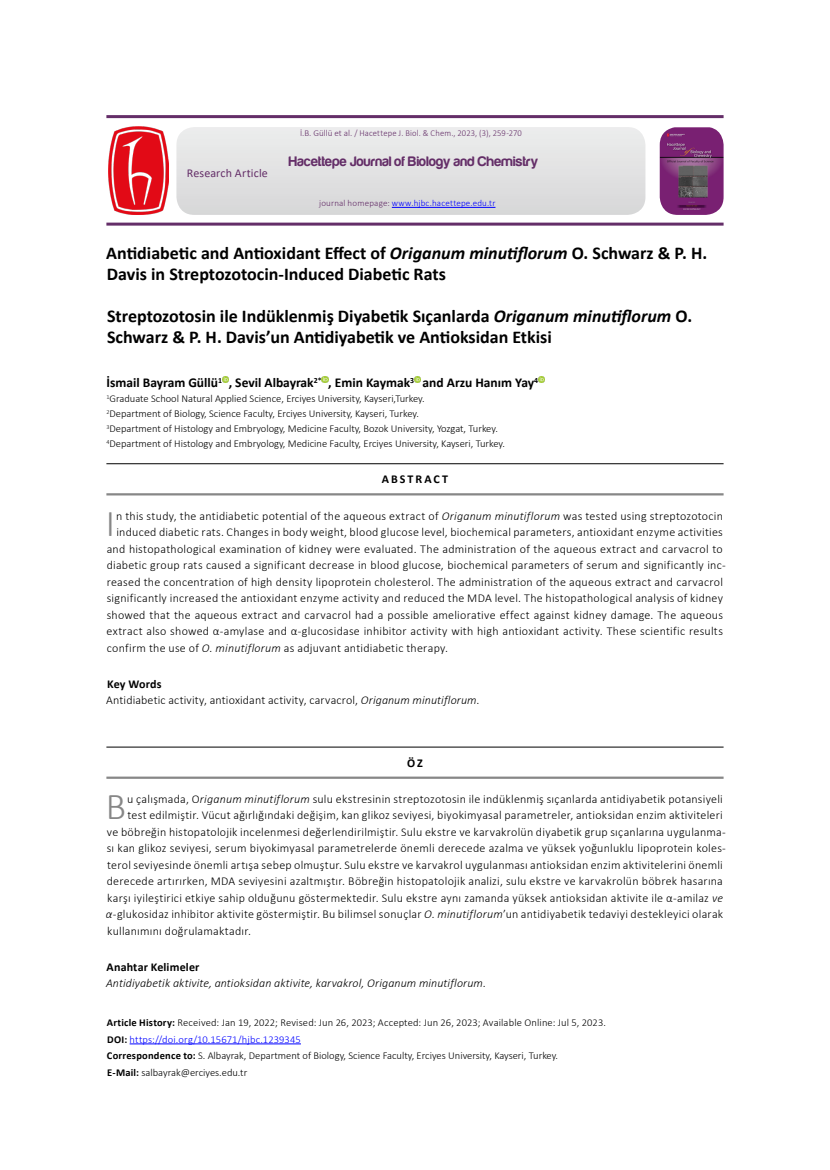
<style>
.page{position:relative;width:830px;height:1170px;background:#fff}
.page>*{position:absolute;margin:0;border:0;box-sizing:border-box;transform-origin:0 0}
.t1{font:300 37.95px "Calibri";color:#878787}
.t2{font:700 18px/21px "Calibri";color:#000}
.t3{font:14.25px "Harabara";letter-spacing:.015em;color:#642e68}
.t4{font:700 13.5px "Calibri";color:#000}
.t5{font:300 12px/16.5px "Calibri";letter-spacing:.02em;color:#000}
.t6{font:italic 300 12px/16.5px "Calibri";letter-spacing:.01em;color:#000}
.t7{font:12px "Calibri";letter-spacing:.015em;color:#642e68}
.t8{font:700 12px "Calibri";letter-spacing:.17em;color:#000}
.t9{font:300 10.5px/15px "Calibri";color:#000}
.t10{font:300 9px "Calibri";letter-spacing:.02em;color:#642e68}
.t11{font:300 9px "Calibri";letter-spacing:.02em;color:#00f}
.s1{color:#642e68}
.s2{font-style:italic}
.s3{font-weight:700}
.s4{font-weight:700;font-style:normal}
.s5{font-style:normal}
.s6{color:#00f}
</style>
<div class="page">
<svg style="left:222px;top:376px;width:7px;height:6px"></svg>
<svg style="left:321px;top:376px;width:7px;height:6px"></svg>
<svg style="left:414px;top:376px;width:6px;height:6px"></svg>
<svg style="left:538px;top:376px;width:6px;height:6px"></svg>
<hr style="left:106px;top:746px;width:617px;height:1px;background:#000">
<hr style="left:106px;top:776px;width:617px;height:2px;background:#878787">
<hr style="left:106px;top:463px;width:617px;height:1px;background:#000">
<hr style="left:106px;top:493px;width:617px;height:2px;background:#878787">
<hr style="left:129px;top:1043px;width:172px;height:1px;background:#00f">
<img style="left:108px;top:127px;width:60px;height:88px">
<img style="left:659px;top:127px;width:64px;height:88px">
<hr style="left:106px;top:115px;width:617px;height:3px;background:#642e68">
<hr style="left:106px;top:222px;width:617px;height:3px;background:#642e68">
<hr style="left:391px;top:207px;width:104px;height:1px;background:#00f">
<p class="t7" style="left:187px;top:165px;width:83px">Research Article</p>
<p class="t10" style="left:300px;top:127px;width:223px">İ.B. Güllü et al. / Hacettepe J. Biol. &amp; Chem., 2023, (3), 259-270</p>
<p class="t3" style="left:289px;top:154px;width:251px">Hacettepe Journal of Biology and Chemistry</p>
<p class="t11" style="left:319px;top:198px;width:178px"><span class="s1">journal homepage:</span> www.hjbc.hacettepe.edu.tr</p>
<h2 class="t2" style="left:106px;top:242px;width:602px">Antidiabetic and Antioxidant Effect of <span class="s2">Origanum minutiflorum</span> O. Schwarz &amp; P. H.<br>Davis in Streptozotocin-Induced Diabetic Rats</h2>
<h2 class="t2" style="left:107px;top:305px;width:586px">Streptozotosin ile Indüklenmiş Diyabetik Sıçanlarda <span class="s2">Origanum minutiflorum</span> O.<br>Schwarz &amp; P. H. Davis’un Antidiyabetik ve Antioksidan Etkisi</h2>
<p class="t4" style="left:106px;top:373px;width:433px">İsmail Bayram Güllü<sup>1</sup> , Sevil Albayrak<sup>2*</sup> , Emin Kaymak<sup>3</sup> and Arzu Hanım Yay<sup>4</sup></p>
<p class="t9" style="left:106px;top:391px;width:400px"><sup>1</sup>Graduate School Natural Applied Science, Erciyes University, Kayseri,Turkey.<br><sup>2</sup>Department of Biology, Science Faculty, Erciyes University, Kayseri, Turkey.<br><sup>3</sup>Department of Histology and Embryology, Medicine Faculty, Bozok University, Yozgat, Turkey.<br><sup>4</sup>Department of Histology and Embryology, Medicine Faculty, Erciyes University, Kayseri, Turkey.</p>
<p class="t8" style="left:381px;top:471px;width:68px">ABSTRACT</p>
<h1 class="t1" style="left:106px;top:500px;width:11px">I</h1>
<p class="t5" style="left:116px;top:507px;width:608px">n this study, the antidiabetic potential of the aqueous extract of <span class="s2">Origanum minutiflorum</span> was tested using streptozotocin</p>
<p class="t5" style="left:116px;top:523px;width:607px">induced diabetic rats. Changes in body weight, blood glucose level, biochemical parameters, antioxidant enzyme activities</p>
<p class="t5" style="left:107px;top:540px;width:617px">and histopathological examination of kidney were evaluated. The administration of the aqueous extract and carvacrol to</p>
<p class="t5" style="left:107px;top:556px;width:620px">diabetic group rats caused a significant decrease in blood glucose, biochemical parameters of serum and significantly inc-</p>
<p class="t5" style="left:107px;top:573px;width:617px">reased the concentration of high density lipoprotein cholesterol. The administration of the aqueous extract and carvacrol</p>
<p class="t5" style="left:107px;top:589px;width:617px">significantly increased the antioxidant enzyme activity and reduced the MDA level. The histopathological analysis of kidney</p>
<p class="t5" style="left:107px;top:606px;width:617px">showed that the aqueous extract and carvacrol had a possible ameliorative effect against kidney damage. The aqueous</p>
<p class="t5" style="left:106px;top:622px;width:617px">extract also showed α-amylase and α-glucosidase inhibitor activity with high antioxidant activity. These scientific results</p>
<p class="t5" style="left:107px;top:639px;width:342px">confirm the use of <span class="s2">O. minutiflorum</span> as adjuvant antidiabetic therapy.</p>
<p class="t5" style="left:106px;top:675px;width:374px"><span class="s3">Key Words<br></span>Antidiabetic activity, antioxidant activity, carvacrol, <span class="s2">Origanum minutiflorum</span>.</p>
<p class="t8" style="left:407px;top:754px;width:17px">ÖZ</p>
<h1 class="t1" style="left:106px;top:783px;width:22px">B</h1>
<p class="t5" style="left:127px;top:790px;width:597px">u çalışmada, O<span class="s2">riganum minutiflorum</span> sulu ekstresinin streptozotosin ile indüklenmiş sıçanlarda antidiyabetik potansiyeli</p>
<p class="t5" style="left:127px;top:807px;width:596px">test edilmiştir. Vücut ağırlığındaki değişim, kan glikoz seviyesi, biyokimyasal parametreler, antioksidan enzim aktiviteleri</p>
<p class="t5" style="left:107px;top:823px;width:620px">ve böbreğin histopatolojik incelenmesi değerlendirilmiştir. Sulu ekstre ve karvakrolün diyabetik grup sıçanlarına uygulanma-</p>
<p class="t5" style="left:107px;top:840px;width:620px">sı kan glikoz seviyesi, serum biyokimyasal parametrelerde önemli derecede azalma ve yüksek yoğunluklu lipoprotein koles-</p>
<p class="t5" style="left:107px;top:856px;width:617px">terol seviyesinde önemli artışa sebep olmuştur. Sulu ekstre ve karvakrol uygulanması antioksidan enzim aktivitelerini önemli</p>
<p class="t5" style="left:107px;top:873px;width:617px">derecede artırırken, MDA seviyesini azaltmıştır. Böbreğin histopatolojik analizi, sulu ekstre ve karvakrolün böbrek hasarına</p>
<p class="t5" style="left:107px;top:889px;width:617px">karşı iyileştirici etkiye sahip olduğunu göstermektedir. Sulu ekstre aynı zamanda yüksek antioksidan aktivite ile α-amilaz <span class="s2">ve</span></p>
<p class="t5" style="left:106px;top:906px;width:618px"><span class="s2">α-</span>glukosidaz inhibitor aktivite göstermiştir. Bu bilimsel sonuçlar <span class="s2">O. minutiflorum</span>’un antidiyabetik tedaviyi destekleyici olarak</p>
<p class="t5" style="left:107px;top:922px;width:145px">kullanımını doğrulamaktadır.</p>
<p class="t6" style="left:106px;top:958px;width:381px"><span class="s4">Anahtar Kelimeler<br></span>Antidiyabetik aktivite, antioksidan aktivite, karvakrol, Origanum minutiflorum<span class="s5">.</span></p>
<p class="t9" style="left:107px;top:1014px;width:500px;line-height:16.5px"><span class="s3">Article History:</span> Received: Jan 19, 2022; Revised: Jun 26, 2023; Accepted: Jun 26, 2023; Available Online: Jul 5, 2023.<br><span class="s3">DOI:</span> <span class="s6">https://doi.org/10.15671/hjbc.1239345<br></span><span class="s3">Correspondence to:</span> S. Albayrak, Department of Biology, Science Faculty, Erciyes University, Kayseri, Turkey.<br><span class="s3">E-Mail:</span> salbayrak@erciyes.edu.tr</p>
</div>
